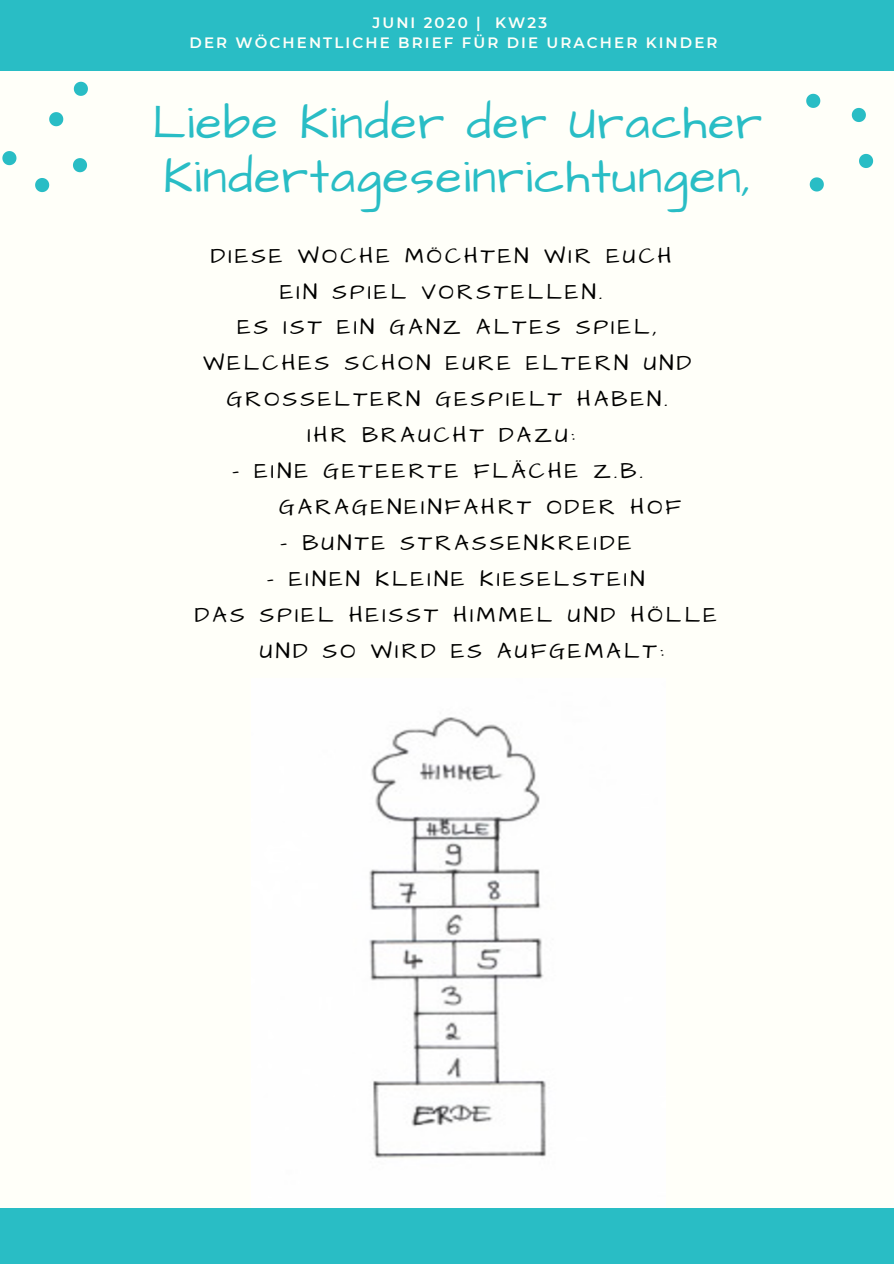
<style>
.page{position:relative;width:894px;height:1264px;background:#fff}
.page>*{position:absolute;margin:0;border:0;box-sizing:border-box;transform-origin:0 0}
.t1{font:48px/54px "Architects Daughter";letter-spacing:.03em;color:#29bdc5}
.t2{font:22.5px/35.8px "Architects Daughter";letter-spacing:.14em;color:#000;text-align:center}
.t3{font:600 15px/20.2px "Montserrat";letter-spacing:.14em;color:#fffff9}
</style>
<div class="page">
<div style="left:0;top:0;width:893px;height:1263px;background:#fffff9"></div>
<div style="left:0;top:0;width:893px;height:71px;background:#29bdc5"></div>
<svg style="left:2px;top:151px;width:14px;height:14px"></svg>
<svg style="left:73px;top:158px;width:14px;height:14px"></svg>
<svg style="left:74px;top:82px;width:14px;height:14px"></svg>
<svg style="left:49px;top:112px;width:14px;height:14px"></svg>
<svg style="left:35px;top:178px;width:14px;height:14px"></svg>
<svg style="left:859px;top:154px;width:13px;height:14px"></svg>
<svg style="left:806px;top:94px;width:14px;height:14px"></svg>
<svg style="left:851px;top:108px;width:14px;height:14px"></svg>
<svg style="left:809px;top:177px;width:14px;height:14px"></svg>
<div style="left:0;top:1208px;width:893px;height:55px;background:#29bdc5"></div>
<img style="left:369px;top:717px;width:177px;height:441px">
<p class="t3" style="left:189px;top:12px;width:529px;text-indent:183px">JUNI 2020 | KW23<br>DER WÖCHENTLICHE BRIEF FÜR DIE URACHER KINDER</p>
<h1 class="t1" style="left:152px;top:97px;width:611px">Liebe Kinder der Uracher<br>Kindertageseinrichtungen,</h1>
<p class="t2" style="left:203px;top:238px;width:489px">DIESE WOCHE MÖCHTEN WIR EUCH<br>EIN SPIEL VORSTELLEN.<br>ES IST EIN GANZ ALTES SPIEL,<br>WELCHES SCHON EURE ELTERN UND<br>GROSSELTERN GESPIELT HABEN.<br>IHR BRAUCHT DAZU:</p>
<p class="t2" style="left:279px;top:453px;width:403px;text-align:left;text-indent:-47px">- EINE GETEERTE FLÄCHE Z.B.<br>GARAGENEINFAHRT ODER HOF</p>
<p class="t2" style="left:280px;top:525px;width:352px">- BUNTE STRASSENKREIDE</p>
<p class="t2" style="left:195px;top:561px;width:523px">- EINEN KLEINE KIESELSTEIN<br>DAS SPIEL HEISST HIMMEL UND HÖLLE<br>UND SO WIRD ES AUFGEMALT:</p>
</div>
